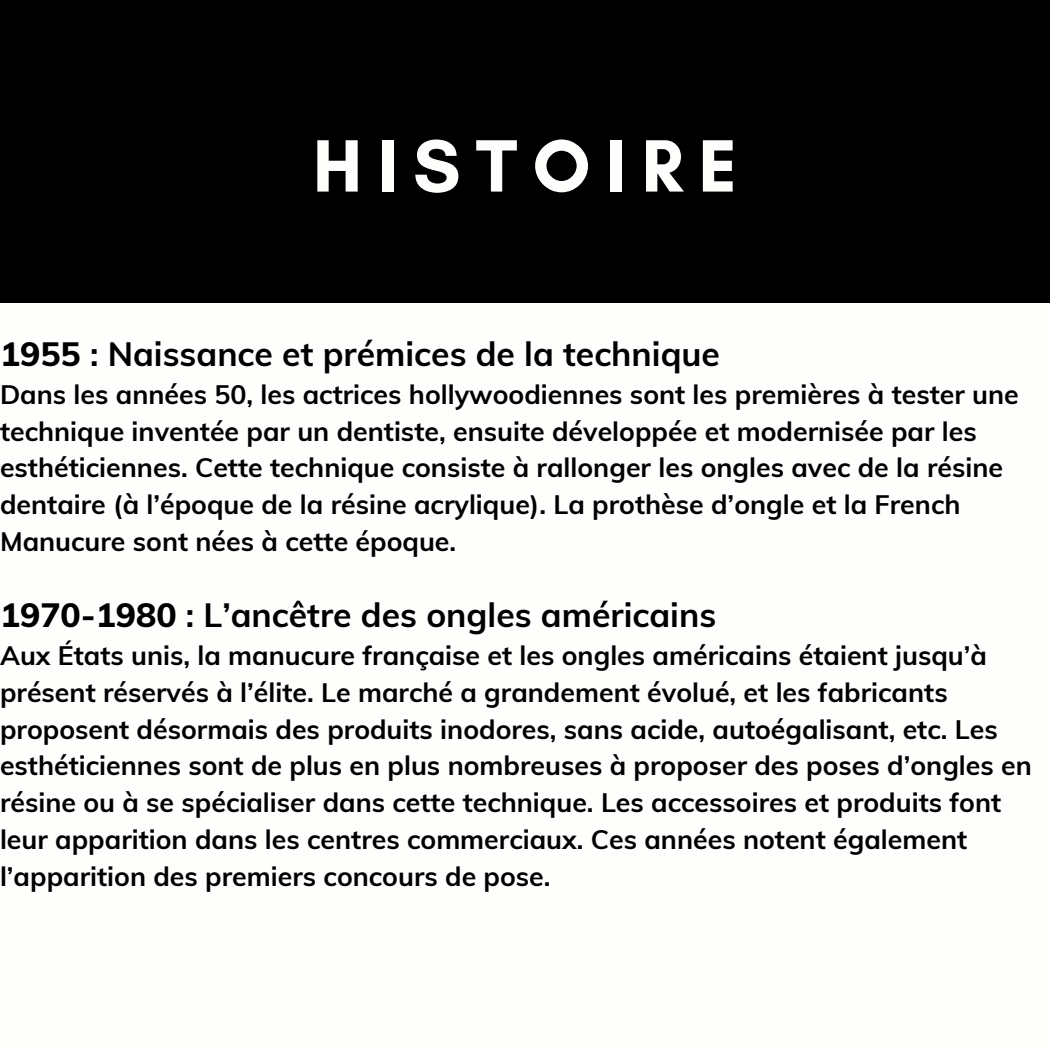
<style>
.page{position:relative;width:1050px;height:1050px;background:#fff}
.page>*{position:absolute;margin:0;border:0;box-sizing:border-box;transform-origin:0 0}
.t1{font:700 75.42px "Glacial Indifference";letter-spacing:.2em;color:#fefefd}
.t2{font:700 33.6px "Muli";color:#000}
.t3{font:700 26.6px/36.8px "Muli";color:#000}
.s1{font-weight:800}
</style>
<div class="page">
<div style="left:0;top:0;width:1050px;height:303px;background:#000"></div>
<p class="t1" style="left:313px;top:120px;width:426px">HISTOIRE</p>
<p class="t2" style="left:0;top:332px;width:722px"><span class="s1">1955</span> : Naissance et prémices de la technique</p>
<p class="t3" style="left:0;top:376px;width:1020px">Dans les années 50, les actrices hollywoodiennes sont les premières à tester une technique inventée par un dentiste, ensuite développée et modernisée par les esthéticiennes. Cette technique consiste à rallonger les ongles avec de la résine dentaire (à l’époque de la résine acrylique). La prothèse d’ongle et la French Manucure sont nées à cette époque.</p>
<p class="t2" style="left:0;top:593px;width:718px"><span class="s1">1970-1980</span> : L’ancêtre des ongles américains</p>
<p class="t3" style="left:0;top:637px;width:1033px">Aux États unis, la manucure française et les ongles américains étaient jusqu’à présent réservés à l’élite. Le marché a grandement évolué, et les fabricants proposent désormais des produits inodores, sans acide, autoégalisant, etc. Les esthéticiennes sont de plus en plus nombreuses à proposer des poses d’ongles en résine ou à se spécialiser dans cette technique. Les accessoires et produits font leur apparition dans les centres commerciaux. Ces années notent également l’apparition des premiers concours de pose.</p>
</div>
